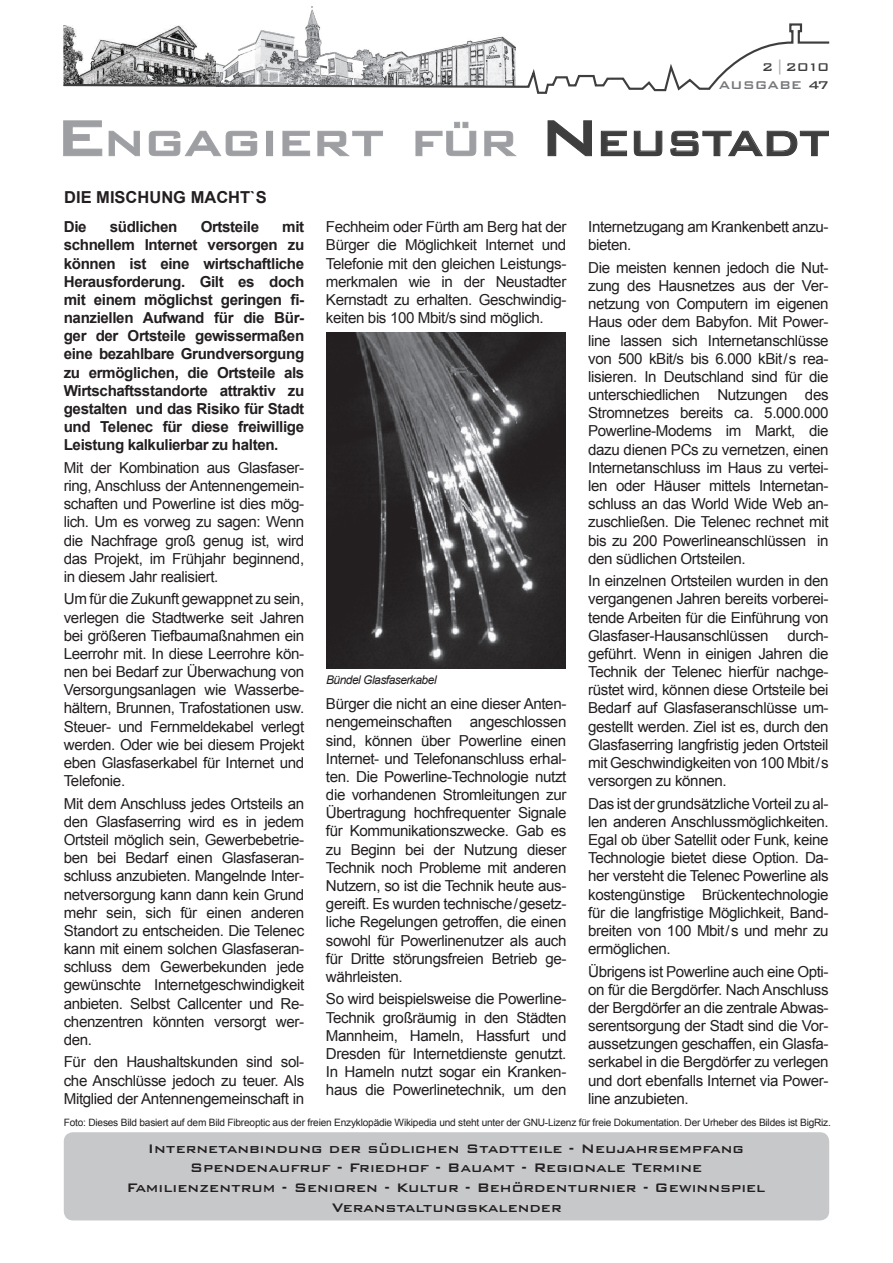
<style>
.page{position:relative;width:893px;height:1263px;background:#fff}
.page>*{position:absolute;margin:0;border:0;box-sizing:border-box;transform-origin:0 0}
.t1{font:500 47.25px "Bank Gothic BT";letter-spacing:-.055em;color:#9d9fa2;scale:1.06 1}
.t2{font:500 47.25px "Bank Gothic BT";color:#3e3e3f}
.t3{font:500 16.5px/19.8px "Bank Gothic BT";color:#231f20;text-align:center}
.t4{font:700 16.5px "Arial";color:#231f20}
.t5{font:15.15px/18.1px "Arial";letter-spacing:-.025em;color:#231f20;text-align:justify}
.t6{font:700 15.15px/18.1px "Arial";letter-spacing:-.025em;color:#231f20;text-align:justify}
.t7{font:500 15px/18px "Bank Gothic BT";letter-spacing:-.01em;color:#3e3e3f;text-align:right}
.t8{font:italic 12px "Arial";letter-spacing:-.04em;color:#231f20}
.t9{font:10.2px "Arial";letter-spacing:-.02em;color:#231f20}
.s1{color:#a8a9ad}
.s2{color:#76787b}
.s3{font-size:67.5px}
.s4{font-size:67.5px;color:#3e3e3f}
.s5{color:#3e3e3f}
</style>
<div class="page">
<img style="left:308px;top:6px;width:9px;height:16px">
<svg style="left:63px;top:22px;width:767px;height:72px"></svg>
<svg style="left:718px;top:59px;width:111px;height:31px"></svg>
<svg style="left:63px;top:120px;width:77px;height:37px"></svg>
<svg style="left:148px;top:131px;width:109px;height:26px"></svg>
<div style="left:266px;top:131px;width:7px;height:25px;border:1px solid #a8a9ad"></div>
<svg style="left:282px;top:131px;width:28px;height:25px"></svg>
<svg style="left:317px;top:131px;width:66px;height:25px"></svg>
<svg style="left:415px;top:122px;width:62px;height:34px"></svg>
<svg style="left:484px;top:131px;width:33px;height:25px"></svg>
<svg style="left:547px;top:120px;width:45px;height:37px"></svg>
<svg style="left:601px;top:131px;width:26px;height:25px"></svg>
<svg style="left:634px;top:131px;width:29px;height:25px"></svg>
<svg style="left:670px;top:131px;width:159px;height:26px"></svg>
<div style="left:65px;top:1133px;width:763px;height:87px;background:#c7c8ca;border-radius:9px"></div>
<div style="left:64px;top:1132px;width:765px;height:88px;border:2px solid #c7c8ca;border-radius:9px"></div>
<img style="left:326px;top:333px;width:240px;height:336px">
<p class="t7" style="left:719px;top:58px;width:112px">2 <span class="s1">|</span>2010<br><span class="s2">AUSGABE</span> 47</p>
<h1 class="t1" style="left:54px;top:117px;width:119px"><span class="s3">E</span>ngag</h1>
<h1 class="t1" style="left:260px;top:117px;width:348px">iert für <span class="s4">N</span><span class="s5">eus</span></h1>
<h1 class="t2" style="left:702px;top:117px;width:128px">tadt</h1>
<p class="t4" style="left:64px;top:187px;width:204px">DIE MISCHUNG MACHT`S</p>
<p class="t6" style="left:64px;top:218px;width:24px">Die</p>
<p class="t6" style="left:110px;top:218px;width:69px">südlichen</p>
<p class="t6" style="left:201px;top:218px;width:60px">Ortsteile</p>
<p class="t6" style="left:64px;top:218px;width:242px;text-indent:219px">mit schnellem Internet versorgen zu können ist eine wirtschaftliche Herausforderung. Gilt es doch mit einem möglichst geringen fi&shy;nanziellen Aufwand für die Bür&shy;ger der Ortsteile gewissermaßen eine bezahlbare Grundversorgung zu ermöglichen, die Ortsteile als Wirtschaftsstandorte attraktiv zu gestalten und das Risiko für Stadt und Telenec für diese freiwillige Leistung kalkulierbar zu halten.</p>
<p class="t5" style="left:64px;top:458px;width:242px">Mit der Kombination aus Glasfaser&shy;ring, Anschluss der Antennengemein&shy;schaften und Powerline ist dies mög&shy;lich. Um es vorweg zu sagen: Wenn die Nachfrage groß genug ist, wird das Projekt, im Frühjahr beginnend, in diesem Jahr realisiert.</p>
<p class="t5" style="left:64px;top:590px;width:242px">Um für die Zukunft gewappnet zu sein, verlegen die Stadtwerke seit Jahren bei größeren Tiefbaumaßnahmen ein Leerrohr mit. In diese Leerrohre kön&shy;nen bei Bedarf zur Überwachung von Versorgungsanlagen wie Wasserbe&shy;hältern, Brunnen, Trafostationen usw.<br>Steuer- und Fernmeldekabel verlegt werden. Oder wie bei diesem Projekt eben Glasfaserkabel für Internet und Telefonie.</p>
<p class="t5" style="left:64px;top:794px;width:242px">Mit dem Anschluss jedes Ortsteils an den Glasfaserring wird es in jedem Ortsteil möglich sein, Gewerbebetrie&shy;ben bei Bedarf einen Glasfaseran&shy;schluss anzubieten. Mangelnde Inter&shy;netversorgung kann dann kein Grund mehr sein, sich für einen anderen Standort zu entscheiden. Die Telenec kann mit einem solchen Glasfaseran&shy;schluss dem Gewerbekunden jede gewünschte Internetgeschwindigkeit anbieten. Selbst Callcenter und Re&shy;chenzentren könnten versorgt wer&shy;den.</p>
<p class="t5" style="left:64px;top:1053px;width:242px">Für den Haushaltskunden sind sol&shy;che Anschlüsse jedoch zu teuer. Als Mitglied der Antennengemeinschaft in</p>
<p class="t5" style="left:326px;top:218px;width:242px">Fechheim oder Fürth am Berg hat der Bürger die Möglichkeit Internet und Telefonie mit den gleichen Leistungs&shy;merkmalen wie in der Neustadter Kernstadt zu erhalten. Geschwindig&shy;keiten bis 100 Mbit/s sind möglich.</p>
<p class="t8" style="left:326px;top:672px;width:112px">Bündel Glasfaserkabel</p>
<p class="t5" style="left:326px;top:695px;width:242px">Bürger die nicht an eine dieser Anten&shy;nengemeinschaften angeschlossen sind, können über Powerline einen Internet- und Telefonanschluss erhal&shy;ten. Die Powerline-Technologie nutzt die vorhandenen Stromleitungen zur Übertragung hochfrequenter Signale für Kommunikationszwecke. Gab es zu Beginn bei der Nutzung dieser Technik noch Probleme mit anderen Nutzern, so ist die Technik heute aus&shy;gereift. Es wurden technische/gesetz&shy;liche Regelungen getroffen, die einen sowohl für Powerlinenutzer als auch für Dritte störungsfreien Betrieb ge&shy;währleisten.</p>
<p class="t5" style="left:326px;top:990px;width:242px">So wird beispielsweise die Powerline-Technik großräumig in den Städten Mannheim, Hameln, Hassfurt und Dresden für Internetdienste genutzt.<br>In Hameln nutzt sogar ein Kranken&shy;haus die Powerlinetechnik, um den</p>
<p class="t5" style="left:588px;top:218px;width:242px">Internetzugang am Krankenbett anzu&shy;bieten.</p>
<p class="t5" style="left:588px;top:259px;width:242px">Die meisten kennen jedoch die Nut&shy;zung des Hausnetzes aus der Ver&shy;netzung von Computern im eigenen Haus oder dem Babyfon. Mit Power&shy;line lassen sich Internetanschlüsse von 500 kBit/s bis 6.000 kBit/s rea&shy;lisieren. In Deutschland sind für die unterschiedlichen Nutzungen des Stromnetzes bereits ca. 5.000.000<br>Powerline-Modems im Markt, die dazu dienen PCs zu vernetzen, einen Internetanschluss im Haus zu vertei&shy;len oder Häuser mittels Internetan&shy;schluss an das World Wide Web an&shy;zuschließen. Die Telenec rechnet mit bis zu 200 Powerlineanschlüssen in den südlichen Ortsteilen.</p>
<p class="t5" style="left:588px;top:572px;width:242px">In einzelnen Ortsteilen wurden in den vergangenen Jahren bereits vorberei&shy;tende Arbeiten für die Einführung von Glasfaser-Hausanschlüssen</p>
<p class="t5" style="left:588px;top:626px;width:242px;text-indent:199px">durch&shy;geführt. Wenn in einigen Jahren die Technik der Telenec hierfür nachge&shy;rüstet wird, können diese Ortsteile bei Bedarf auf Glasfaseranschlüsse um&shy;gestellt werden. Ziel ist es, durch den Glasfaserring langfristig jeden Ortsteil mit Geschwindigkeiten von 100 Mbit/s versorgen zu können.</p>
<p class="t5" style="left:588px;top:794px;width:242px">Das ist der grundsätzliche Vorteil zu al&shy;len anderen Anschlussmöglichkeiten.<br>Egal ob über Satellit oder Funk, keine Technologie bietet diese Option. Da&shy;her versteht die Telenec Powerline als kostengünstige Brückentechnologie für die langfristige Möglichkeit, Band&shy;breiten von 100 Mbit/s und mehr zu ermöglichen.</p>
<p class="t5" style="left:588px;top:962px;width:242px">Übrigens ist Powerline auch eine Opti&shy;on für die Bergdörfer. Nach Anschluss der Bergdörfer an die zentrale Abwas&shy;serentsorgung der Stadt sind die Vor&shy;aussetzungen geschaffen, ein Glasfa&shy;serkabel in die Bergdörfer zu verlegen und dort ebenfalls Internet via Power&shy;line anzubieten.</p>
<p class="t9" style="left:64px;top:1115px;width:769px">Foto: Dieses Bild basiert auf dem Bild Fibreoptic aus der freien Enzyklopädie Wikipedia und steht unter der GNU-Lizenz für freie Dokumentation. Der Urheber des Bildes ist BigRiz.</p>
<p class="t3" style="left:127px;top:1138px;width:640px">Internetanbindung der südlichen Stadtteile - Neujahrsempfang Spendenaufruf - Friedhof - Bauamt - Regionale Termine Familienzentrum - Senioren - Kultur - Behördenturnier - Gewinnspiel Veranstaltungskalender</p>
</div>
